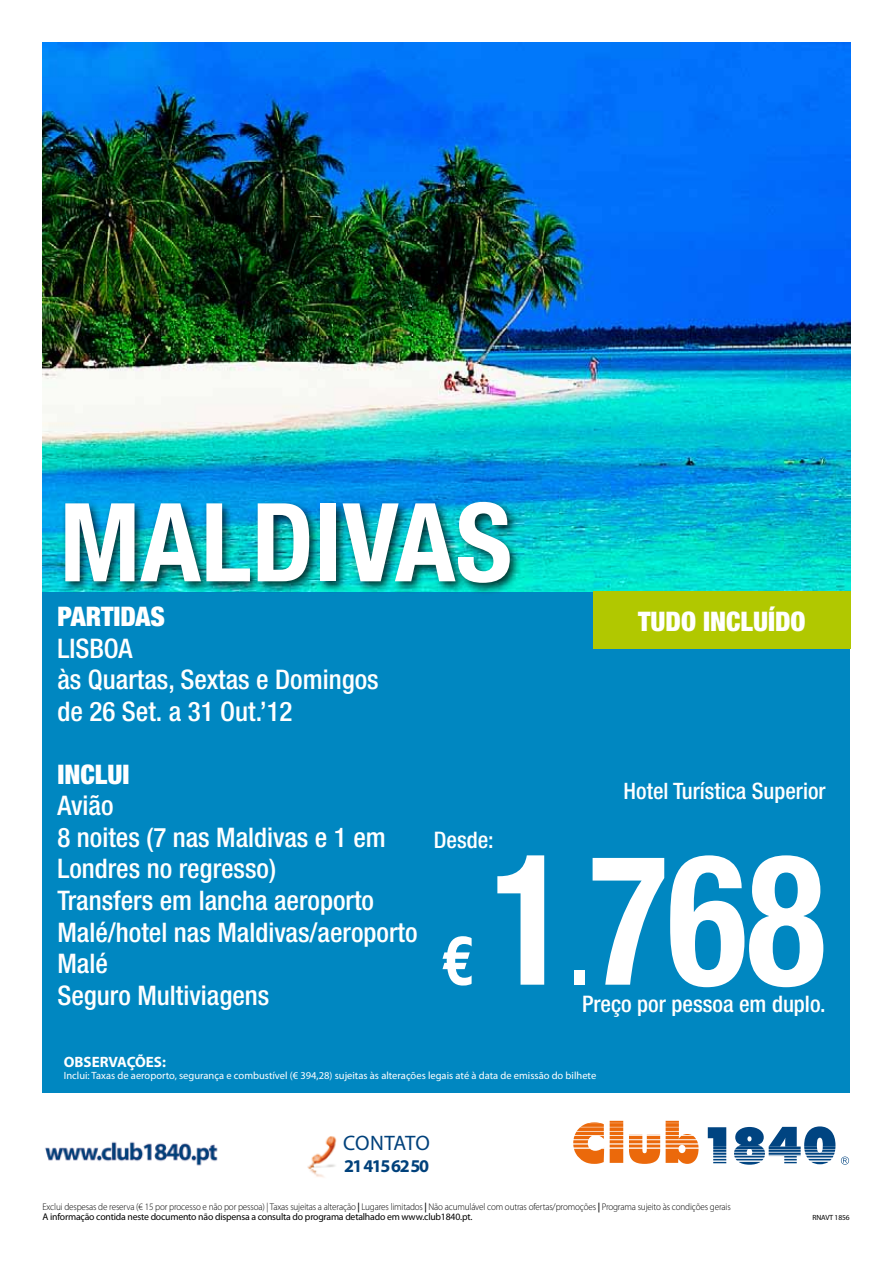
<style>
.page{position:relative;width:893px;height:1263px;background:#fff}
.page>*{position:absolute;margin:0;border:0;box-sizing:border-box;transform-origin:0 0}
.t1{font:700 condensed 182.55px "Helvetica Neue";color:#fff;scale:.9 1}
.t2{font:700 condensed 109.05px "Helvetica Neue";color:#fff}
.t3{font:700 condensed 68.55px "Helvetica Neue";color:#fff}
.t4{font:500 condensed 27px/31.5px "Helvetica Neue";color:#fff}
.t5{font:900 condensed 27px "Helvetica Neue";color:#fff}
.t6{font:500 condensed 22.8px "Helvetica Neue";color:#fff}
.t7{font:500 condensed 22.65px "Helvetica Neue";color:#fff}
.t8{font:21px "Myriad Pro";color:#00417b}
.t9{font:700 18px "Myriad Pro";letter-spacing:-.08em;color:#00417b}
.t10{font:700 15px "Myriad Pro";color:#fff}
.t11{font:10.5px "Myriad Pro";color:#fff}
.t12{font:300 9.75px/10.5px "Myriad Pro";letter-spacing:-.015em;color:#000;scale:.94 1}
.t13{font:7.5px "Myriad Pro";letter-spacing:-.02em;color:#000}
.s1{font-size:90px}
.s2{font-weight:600}
.s3{font-weight:400}
</style>
<div class="page">
<div style="left:43px;top:43px;width:807px;height:1050px;background:#0087c1"></div>
<svg style="left:573px;top:1120px;width:277px;height:45px"></svg>
<img style="left:43px;top:43px;width:807px;height:548px">
<div style="left:61px;top:498px;width:461px;height:97px;background:#000;opacity:.75"></div>
<img style="left:45px;top:1136px;width:292px;height:42px">
<div style="left:593px;top:591px;width:257px;height:57px;background:#b1c800"></div>
<h2 class="t2" style="left:60px;top:476px;width:454px">MALDIVAS</h2>
<h3 class="t5" style="left:57px;top:600px;width:109px">PARTIDAS</h3>
<h3 class="t4" style="left:57px;top:632px;width:323px">Lisboa<br>às Quartas, Sextas e Domingos de 26 Set. a 31 Out.’12</h3>
<h3 class="t5" style="left:638px;top:604px;width:87px">TUDO INCLU</h3>
<h3 class="t5" style="left:768px;top:604px;width:39px">ÍDO</h3>
<h3 class="t5" style="left:57px;top:758px;width:74px">INCLUI</h3>
<h3 class="t4" style="left:57px;top:790px;width:362px">Avião<br>8 noites (7 nas Maldivas e 1 em<br>Londres no regresso)<br>Transfers em lancha aeroporto<br>Malé/hotel nas Maldivas/aeroporto<br>Malé<br>Seguro Multiviagens</h3>
<h3 class="t6" style="left:434px;top:826px;width:62px">Desde:</h3>
<h3 class="t7" style="left:624px;top:778px;width:204px">Hotel Turística Superior</h3>
<h3 class="t3" style="left:441px;top:919px;width:34px">€</h3>
<h1 class="t1" style="left:491px;top:809px;width:374px">1<span class="s1">.</span>768</h1>
<h3 class="t6" style="left:582px;top:990px;width:245px">Preço por pessoa em duplo.</h3>
<h3 class="t10" style="left:64px;top:1052px;width:104px">OBSERVAÇÕES:</h3>
<p class="t11" style="left:64px;top:1069px;width:534px">Inclui: Taxas de aeroporto, segurança e combustível (€ 394,28) sujeitas às alterações legais até à data de emissão do bilhete</p>
<h3 class="t8" style="left:343px;top:1130px;width:40px">contat</h3>
<h3 class="t8" style="left:416px;top:1130px;width:16px">o</h3>
<h3 class="t9" style="left:344px;top:1154px;width:86px">21 415 62 50</h3>
<p class="t12" style="left:43px;top:1201px;width:734px">Exclui despesas de reserva (€ 15 por processo e não por pessoa) | Taxas sujeitas a alteração <span class="s2">|</span> Lugares limitados <span class="s2">|</span> Não acumulável com outras ofertas/promoções <span class="s2">|</span> Programa sujeito às condições gerais<br><span class="s3">A informação contida neste documento não dispensa a consulta do programa detalhado em www.club1840.pt.</span></p>
<p class="t13" style="left:813px;top:1213px;width:38px">RNAVT 1856</p>
</div>
